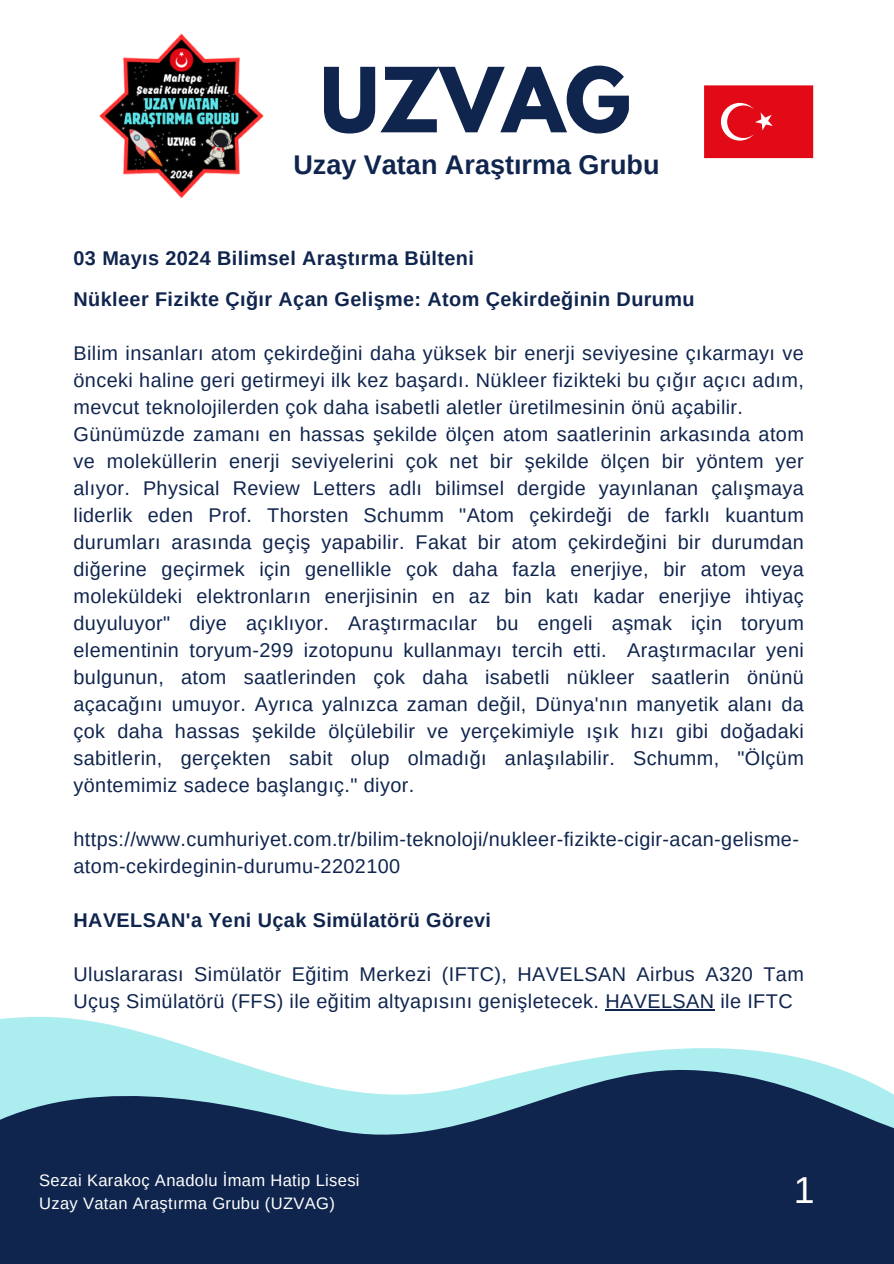
<style>
.page{position:relative;width:894px;height:1264px;background:#fff}
.page>*{position:absolute;margin:0;border:0;box-sizing:border-box;transform-origin:0 0}
.t1{font:700 79.35px "League Spartan";color:#10254e}
.t2{font:37.5px "Arimo";color:#fff}
.t3{font:700 27px "Arimo";color:#10254e}
.t4{font:19.8px/27px "Arimo";letter-spacing:.02em;color:#10254e}
.t5{font:700 19.8px "Arimo";letter-spacing:.02em;color:#10254e}
.t6{font:16.5px "Arimo";letter-spacing:.02em;color:#fff}
</style>
<div class="page">
<svg style="left:0;top:1016px;width:836px;height:52px"></svg>
<svg style="left:0;top:1068px;width:893px;height:195px;background:#2e496b"></svg>
<img style="left:99px;top:33px;width:165px;height:166px">
<hr style="left:605px;top:1009px;width:109px;height:1px;background:#10254e">
<svg style="left:704px;top:85px;width:109px;height:73px;background:#e31724"></svg>
<h4 class="t1" style="left:320px;top:61px;width:312px">UZVAG</h4>
<p class="t3" style="left:293px;top:149px;width:367px">Uzay Vatan Araştırma Grubu</p>
<p class="t5" style="left:73px;top:247px;width:402px">03 Mayıs 2024 Bilimsel Araştırma Bülteni</p>
<h1 class="t5" style="left:73px;top:288px;width:622px">Nükleer Fizikte Çığır Açan Gelişme: Atom Çekirdeğinin Durumu</h1>
<h2 class="t4" style="left:73px;top:340px;width:731px">Bilim insanları atom çekirdeğini daha yüksek bir enerji seviyesine çıkarmayı ve önceki haline geri getirmeyi ilk kez başardı. Nükleer fizikteki bu çığır açıcı adım, mevcut teknolojilerden çok daha isabetli aletler üretilmesinin önü açabilir.<br>Günümüzde zamanı en hassas şekilde ölçen atom saatlerinin arkasında atom ve moleküllerin enerji seviyelerini çok net bir şekilde ölçen bir yöntem yer alıyor. Physical Review Letters adlı bilimsel dergide yayınlanan çalışmaya liderlik eden Prof. Thorsten Schumm "Atom çekirdeği de farklı kuantum durumları arasında geçiş yapabilir. Fakat bir atom çekirdeğini bir durumdan diğerine geçirmek için genellikle çok daha fazla enerjiye, bir atom veya moleküldeki elektronların enerjisinin en az bin katı kadar enerjiye ihtiyaç duyuluyor" diye açıklıyor. Araştırmacılar bu engeli aşmak için toryum elementinin toryum-299 izotopunu kullanmayı tercih etti. Araştırmacılar yeni bulgunun, atom saatlerinden çok daha isabetli nükleer saatlerin önünü açacağını umuyor. Ayrıca yalnızca zaman değil, Dünya'nın manyetik alanı da çok daha hassas şekilde ölçülebilir ve yerçekimiyle ışık hızı gibi doğadaki sabitlerin, gerçekten sabit olup olmadığı anlaşılabilir. Schumm, "Ölçüm yöntemimiz sadece başlangıç." diyor.</h2>
<p class="t4" style="left:73px;top:826px;width:726px">https://www.cumhuriyet.com.tr/bilim-teknoloji/nukleer-fizikte-cigir-acan-gelisme&shy;atom-cekirdeginin-durumu-2202100</p>
<h3 class="t5" style="left:73px;top:909px;width:419px">HAVELSAN'a Yeni Uçak Simülatörü Görevi</h3>
<h3 class="t4" style="left:73px;top:961px;width:731px">Uluslararası Simülatör Eğitim Merkezi (IFTC), HAVELSAN Airbus A320 Tam<br>Uçuş Simülatörü (FFS) ile eğitim altyapısını genişletecek. HAVELSAN ile IFTC</h3>
<h4 class="t6" style="left:39px;top:1170px;width:322px">Sezai Karakoç Anadolu İmam Hatip Lisesi</h4>
<h3 class="t6" style="left:39px;top:1193px;width:297px">Uzay Vatan Araştırma Grubu (UZVAG)</h3>
<h4 class="t2" style="left:793px;top:1168px;width:22px">1</h4>
</div>
